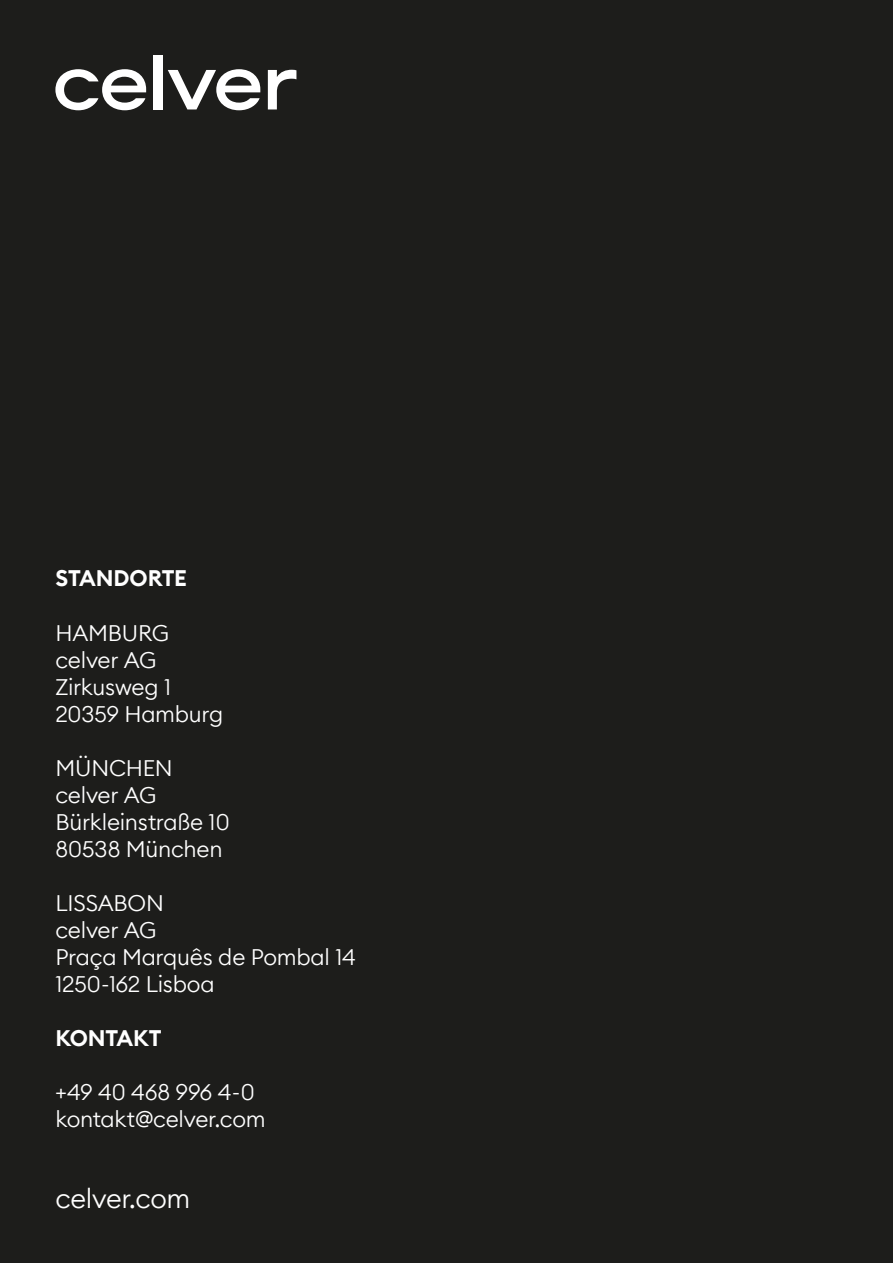
<style>
.page{position:relative;width:893px;height:1263px;background:#1d1d1b}
.page>*{position:absolute;margin:0;border:0;box-sizing:border-box;transform-origin:0 0}
.t1{font:300 27px "Euclid Circular B";letter-spacing:-.01em;color:#fff}
.t2{font:300 22.5px "Euclid Circular B";letter-spacing:-.01em;color:#fff}
.t3{font:600 22.5px "Euclid Circular B";letter-spacing:-.005em;color:#fff}
</style>
<div class="page">
<svg style="left:55px;top:69px;width:91px;height:41px"></svg>
<div style="left:154px;top:55px;width:9px;height:54px;background:#fff"></div>
<svg style="left:168px;top:69px;width:92px;height:41px"></svg>
<svg style="left:268px;top:70px;width:28px;height:39px"></svg>
<p class="t3" style="left:55px;top:564px;width:133px">STANDORTE</p>
<p class="t2" style="left:55px;top:618px;width:115px">HAMBURG</p>
<p class="t2" style="left:55px;top:645px;width:102px">celver AG</p>
<p class="t2" style="left:55px;top:672px;width:117px">Zirkusweg 1</p>
<p class="t2" style="left:55px;top:699px;width:169px">20359 Hamburg</p>
<p class="t2" style="left:55px;top:753px;width:119px">MÜNCHEN</p>
<p class="t2" style="left:55px;top:780px;width:102px">celver AG</p>
<p class="t2" style="left:55px;top:807px;width:176px">Bürkleinstraße 10</p>
<p class="t2" style="left:55px;top:834px;width:169px">80538 München</p>
<p class="t2" style="left:55px;top:888px;width:110px">LISSABON</p>
<p class="t2" style="left:55px;top:915px;width:102px">celver AG</p>
<p class="t2" style="left:55px;top:942px;width:302px">Praça Marquês de Pombal 14</p>
<p class="t2" style="left:55px;top:969px;width:161px">1250-162 Lisboa</p>
<p class="t3" style="left:55px;top:1023px;width:108px">KONTAKT</p>
<p class="t2" style="left:55px;top:1077px;width:201px">+49 40 468 996 4-0</p>
<p class="t2" style="left:55px;top:1104px;width:212px">kontakt@celver.com</p>
<p class="t1" style="left:55px;top:1180px;width:136px">celver.com</p>
</div>
